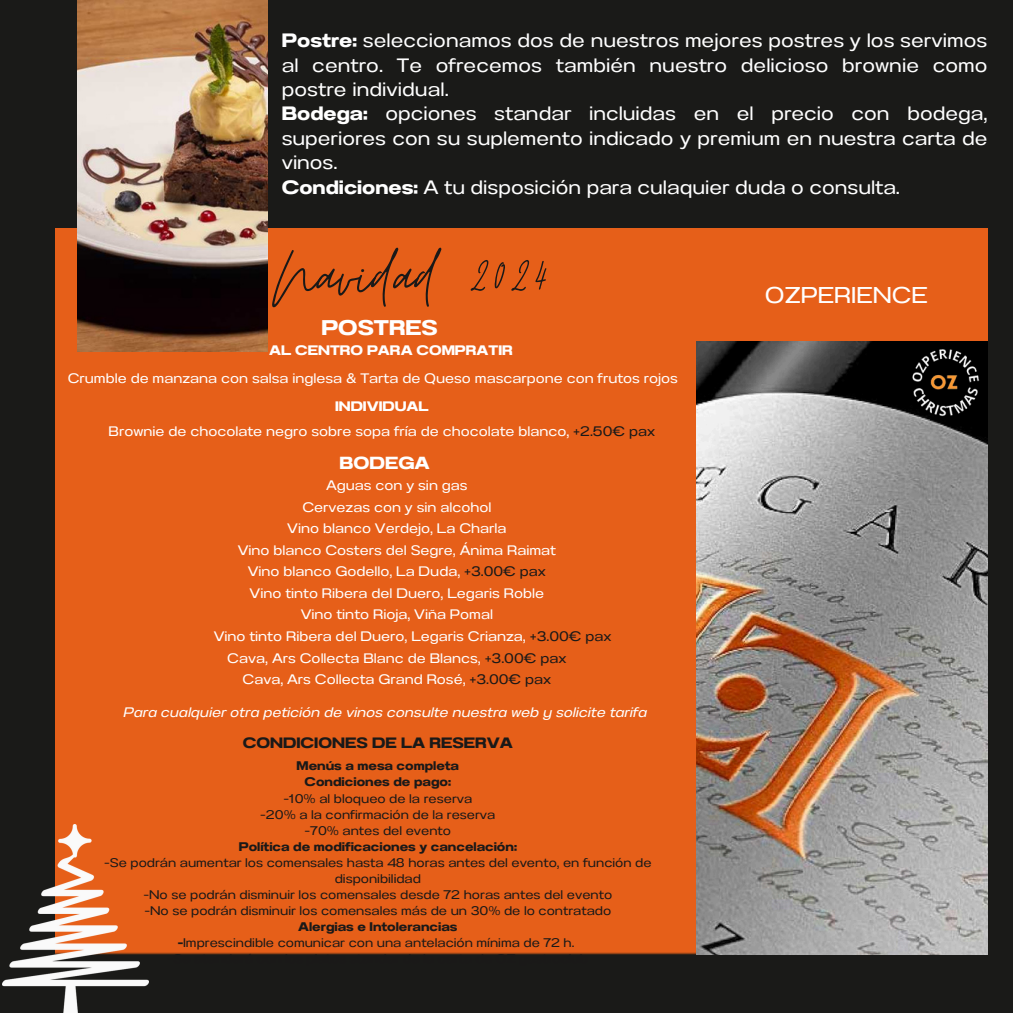
<style>
.page{position:relative;width:1013px;height:1013px;background:#fff}
.page>*{position:absolute;margin:0;border:0;box-sizing:border-box;transform-origin:0 0}
.t1{font:79.12px "Moon Time";color:#1a1918}
.t2{font:22.88px "Anantason Wd 150";color:#fff}
.t3{font:21.25px "Anantason Bold Wd 150";color:#fff}
.t4{font:19.38px/24.4px "Anantason Wd 150";color:#fff}
.t5{font:17.5px "Anantason Bold Wd 150";color:#fff}
.t6{font:15px "Anantason Bold Wd 150";color:#1a1918}
.t7{font:13.75px/21.5px "Anantason Wd 150";color:#fff}
.t8{font:13.75px "Anantason Wd 150 It";color:#fff}
.t9{font:13.75px "Anantason Bold Wd 150";color:#fff}
.t10{font:12.5px/16px "Anantason Wd 150";color:#1a1918;text-align:center}
.t11{font:12.5px/16px "Anantason Bold Wd 150";color:#1a1918;text-align:center}
.s1{font-family:"Anantason Bold Wd 150"}
.s2{color:#1a1918}
</style>
<div class="page">
<div style="left:0;top:0;width:1012px;height:1012px;background:#1a1a18"></div>
<div style="left:56px;top:228px;width:931px;height:726px;background:#e65f19"></div>
<img style="left:696px;top:341px;width:291px;height:613px">
<img style="left:78px;top:0;width:189px;height:352px">
<img style="left:899px;top:340px;width:88px;height:80px">
<img style="left:3px;top:825px;width:145px;height:187px">
<h6 class="t4" style="left:282px;top:28px;width:707px"><span class="s1">Postre:</span> seleccionamos dos de nuestros mejores postres y los servimos al centro. Te ofrecemos también nuestro delicioso brownie como postre individual.<br><span class="s1">Bodega:</span> opciones standar incluidas en el precio con bodega, superiores con su suplemento indicado y premium en nuestra carta de vinos.<br><span class="s1">Condiciones:</span> A tu disposición para culaquier duda o consulta.</h6>
<h6 class="t1" style="left:272px;top:228px;width:279px">Navidad 2024</h6>
<p class="t3" style="left:321px;top:315px;width:118px">POSTRES</p>
<p class="t9" style="left:269px;top:342px;width:245px">AL CENTRO PARA COMPRATIR</p>
<p class="t7" style="left:68px;top:367px;width:611px">Crumble de manzana con salsa inglesa &amp; Tarta de Queso mascarpone con frutos rojos</p>
<p class="t9" style="left:335px;top:398px;width:95px">INDIVIDUAL</p>
<p class="t7" style="left:109px;top:421px;width:548px">Brownie de chocolate negro sobre sopa fría de chocolate blanco, <span class="s2">+2.50€ pax</span></p>
<h6 class="t5" style="left:339px;top:452px;width:91px">BODEGA</h6>
<p class="t7" style="left:326px;top:474px;width:143px">Aguas con y sin gas</p>
<h4 class="t7" style="left:302px;top:496px;width:191px">Cervezas con y sin alcohol</h4>
<p class="t7" style="left:287px;top:517px;width:221px">Vino blanco Verdejo, La Charla</p>
<p class="t7" style="left:238px;top:539px;width:320px">Vino blanco Costers del Segre, Ánima Raimat</p>
<p class="t7" style="left:248px;top:561px;width:299px">Vino blanco Godello, La Duda, <span class="s2">+3.00€ pax</span></p>
<p class="t7" style="left:250px;top:582px;width:296px">Vino tinto Ribera del Duero, Legaris Roble</p>
<p class="t7" style="left:301px;top:604px;width:194px">Vino tinto Rioja, Viña Pomal</p>
<p class="t7" style="left:227px;top:625px;width:385px;text-indent:-14px">Vino tinto Ribera del Duero, Legaris Crianza, <span class="s2">+3.00€ pax<br></span>Cava, Ars Collecta Blanc de Blancs, <span class="s2">+3.00€ pax</span></p>
<p class="t7" style="left:242px;top:668px;width:310px">Cava, Ars Collecta Grand Rosé, <span class="s2">+3.00€ pax</span></p>
<p class="t8" style="left:123px;top:704px;width:525px">Para cualquier otra petición de vinos consulte nuestra web y solicite tarifa</p>
<p class="t6" style="left:243px;top:734px;width:272px">CONDICIONES DE LA RESERVA</p>
<p class="t11" style="left:296px;top:757px;width:164px">Menús a mesa completa<br>Condiciones de pago:</p>
<p class="t10" style="left:283px;top:791px;width:190px">-10% al bloqueo de la reserva</p>
<h3 class="t10" style="left:260px;top:807px;width:237px">-20% a la confirmación de la reserva</h3>
<p class="t10" style="left:304px;top:823px;width:148px">-70% antes del evento</p>
<p class="t11" style="left:239px;top:838px;width:280px">Política de modificaciones y cancelación:</p>
<p class="t10" style="left:104px;top:854px;width:549px">-Se podrán aumentar los comensales hasta 48 horas antes del evento, en función de disponibilidad</p>
<p class="t10" style="left:143px;top:886px;width:470px">-No se podrán disminuir los comensales desde 72 horas antes del evento</p>
<p class="t10" style="left:144px;top:902px;width:468px">-No se podrán disminuir los comensales más de un 30% de lo contratado</p>
<p class="t11" style="left:298px;top:918px;width:161px">Alergias e Intolerancias</p>
<p class="t10" style="left:178px;top:934px;width:398px"><span class="s1">-</span>Imprescindible comunicar con una antelación mínima de 72 h.</p>
<p class="t2" style="left:765px;top:282px;width:164px">OZPERIENCE</p>
</div>
